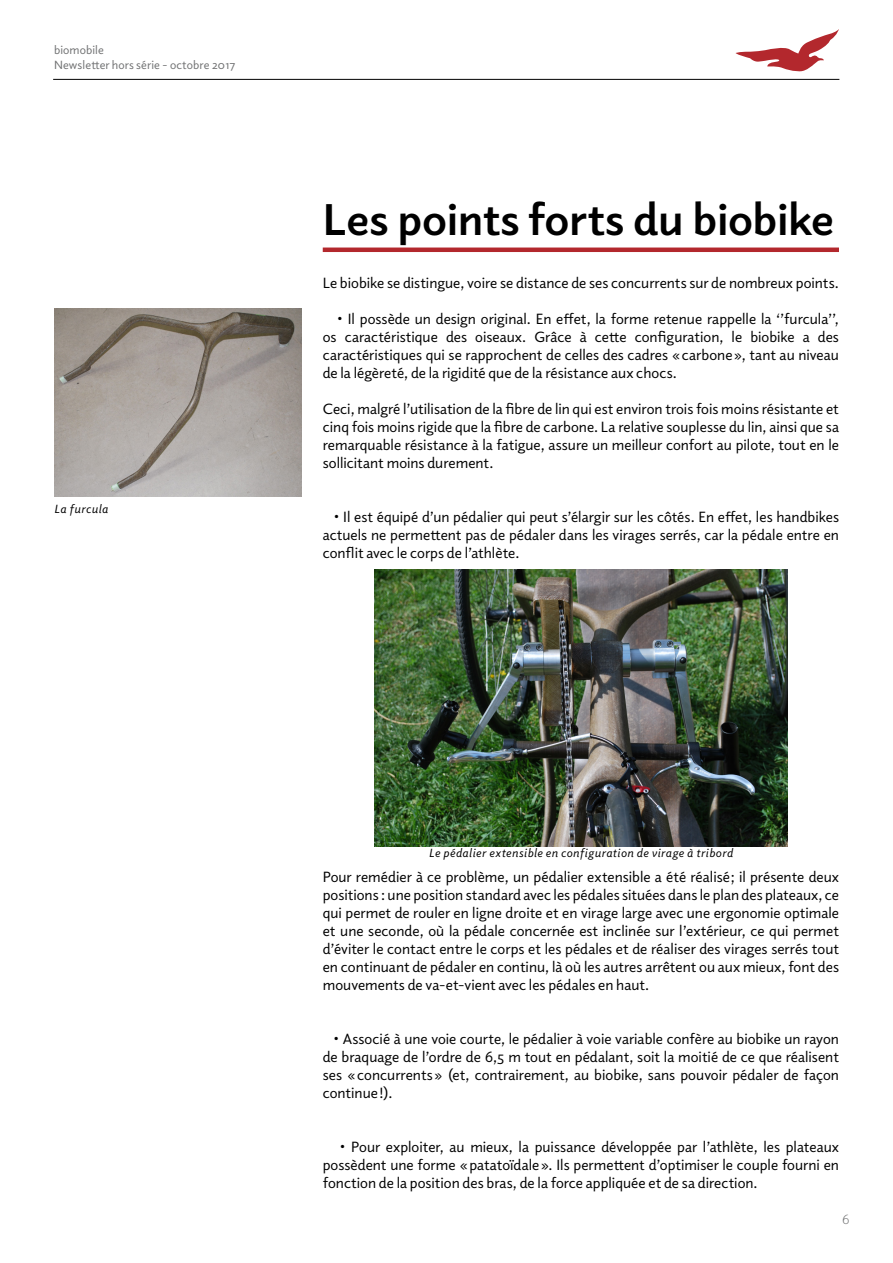
<style>
.page{position:relative;width:893px;height:1263px;background:#fff}
.page>*{position:absolute;margin:0;border:0;box-sizing:border-box;transform-origin:0 0}
.t1{font:700 45px "Elido";letter-spacing:-.01em;color:#000}
.t2{font:15px/18px "Elido";color:#000;text-align:justify}
.t3{font:300 13.5px "Elido";color:#707172}
.t4{font:italic 12px "Elido";letter-spacing:.04em;color:#000}
.t5{font:12px/14.4px "Elido";letter-spacing:.01em;color:#707172}
</style>
<div class="page">
<svg style="left:735px;top:29px;width:104px;height:42px"></svg>
<hr style="left:53px;top:79px;width:786px;height:1px;background:#000">
<img style="left:54px;top:309px;width:247px;height:188px">
<hr style="left:323px;top:248px;width:516px;height:4px;background:#b3282d">
<img style="left:374px;top:569px;width:413px;height:277px">
<p class="t5" style="left:54px;top:43px;width:183px">biomobile<br>Newsletter hors série - octobre 2017</p>
<p class="t4" style="left:54px;top:501px;width:56px">La furcula</p>
<h1 class="t1" style="left:323px;top:189px;width:513px">Les points forts du biobike</h1>
<p class="t2" style="left:323px;top:273px;width:518px">Le biobike se distingue, voire se distance de ses concurrents sur de nombreux points.</p>
<p class="t2" style="left:323px;top:309px;width:518px;text-indent:14px">• Il possède un design original. En effet, la forme retenue rappelle la ‘’furcula’’, os caractéristique des oiseaux. Grâce à cette configuration, le biobike a des caractéristiques qui se rapprochent de celles des cadres « carbone », tant au niveau de la légèreté, de la rigidité que de la résistance aux chocs.</p>
<p class="t2" style="left:323px;top:399px;width:518px">Ceci, malgré l’utilisation de la fibre de lin qui est environ trois fois moins résistante et cinq fois moins rigide que la fibre de carbone. La relative souplesse du lin, ainsi que sa remarquable résistance à la fatigue, assure un meilleur confort au pilote, tout en le sollicitant moins durement.</p>
<p class="t2" style="left:323px;top:507px;width:518px;text-indent:11px">• Il est équipé d’un pédalier qui peut s’élargir sur les côtés. En effet, les handbikes actuels ne permettent pas de pédaler dans les virages serrés, car la pédale entre en conflit avec le corps de l’athlète.</p>
<p class="t4" style="left:429px;top:845px;width:305px">Le pédalier extensible en configuration de virage à tribord</p>
<p class="t2" style="left:323px;top:867px;width:518px">Pour remédier à ce problème, un pédalier extensible a été réalisé ; il présente deux positions : une position standard avec les pédales situées dans le plan des plateaux, ce qui permet de rouler en ligne droite et en virage large avec une ergonomie optimale et une seconde, où la pédale concernée est inclinée sur l’extérieur, ce qui permet d’éviter le contact entre le corps et les pédales et de réaliser des virages serrés tout en continuant de pédaler en continu, là où les autres arrêtent ou aux mieux, font des mouvements de va-et-vient avec les pédales en haut.</p>
<p class="t2" style="left:323px;top:1029px;width:518px;text-indent:11px">• Associé à une voie courte, le pédalier à voie variable confère au biobike un rayon de braquage de l’ordre de 6,5 m tout en pédalant, soit la moitié de ce que réalisent ses « concurrents » (et, contrairement, au biobike, sans pouvoir pédaler de façon continue !).</p>
<p class="t2" style="left:323px;top:1137px;width:518px;text-indent:17px">• Pour exploiter, au mieux, la puissance développée par l’athlète, les plateaux possèdent une forme « patatoïdale ». Ils permettent d’optimiser le couple fourni en fonction de la position des bras, de la force appliquée et de sa direction.</p>
<p class="t3" style="left:842px;top:1211px;width:9px">6</p>
</div>
